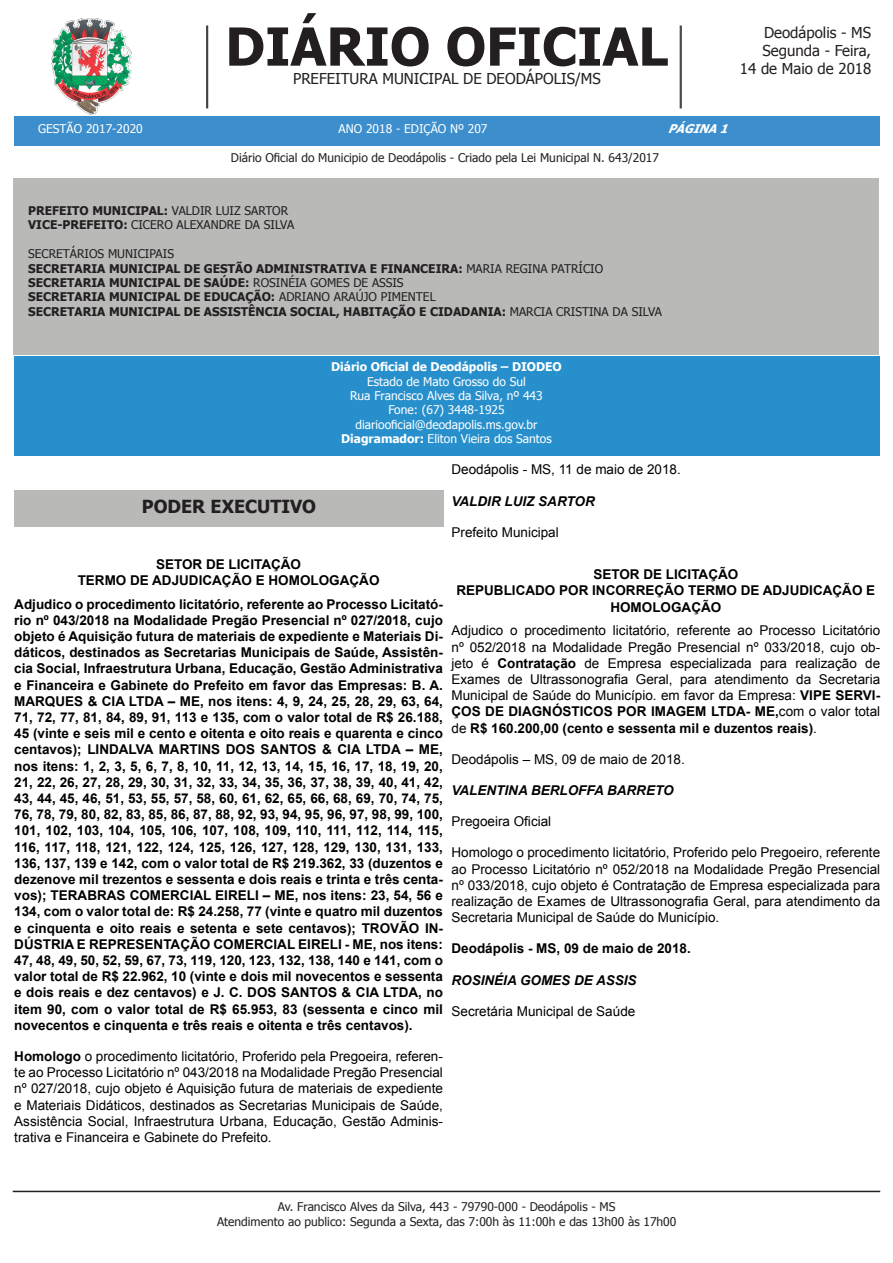
<style>
.page{position:relative;width:893px;height:1263px;background:#fff}
.page>*{position:absolute;margin:0;border:0;box-sizing:border-box;transform-origin:0 0}
.t1{font:700 52.5px "Tahoma";color:#231f20}
.t2{font:700 18px "Tahoma";color:#231f20}
.t3{font:15px/18px "Tahoma";color:#231f20;text-align:right}
.t4{font:700 13.5px/16.2px "Arial";color:#000;text-align:center}
.t5{font:13.5px/16.2px "Arial";color:#000;text-align:justify}
.t6{font:italic 700 13.5px "Arial";color:#000}
.t7{font:700 12px/14.4px "Tahoma";color:#231f20}
.t8{font:12px/14.4px "Tahoma";color:#231f20}
.t9{font:12px/14.4px "Tahoma";color:#fff;text-align:center}
.t10{font:700 12px "Tahoma";color:#fff}
.t11{font:italic 700 12px "Tahoma";color:#fff}
.s1{font-weight:700}
.s2{font-weight:400}
</style>
<div class="page">
<div style="left:14px;top:357px;width:866px;height:99px;background:#2790cc"></div>
<div style="left:13px;top:178px;width:866px;height:176px;background:#b9b9b8"></div>
<hr style="left:207px;top:26px;width:1px;height:82px;background:#231f20">
<hr style="left:206px;top:26px;width:1px;height:82px;background:#231f20">
<hr style="left:681px;top:26px;width:1px;height:82px;background:#231f20">
<hr style="left:680px;top:26px;width:1px;height:82px;background:#231f20">
<div style="left:14px;top:117px;width:865px;height:29px;background:#3c8ecc"></div>
<hr style="left:13px;top:1191px;width:867px;height:1px;background:#231f20">
<img style="left:52px;top:18px;width:80px;height:96px">
<div style="left:14px;top:490px;width:430px;height:36px;background:#b9b9b8"></div>
<p class="t9" style="left:38px;top:122px;width:106px">GESTÃO 2017-2020</p>
<h1 class="t1" style="left:225px;top:10px;width:444px">DIÁRIO OFICIAL</h1>
<p class="t3" style="left:293px;top:70px;width:309px">PREFEITURA MUNICIPAL DE DEODÁPOLIS/MS</p>
<p class="t3" style="left:740px;top:24px;width:133px">Deodápolis - MS<br>Segunda - Feira,<br>14 de Maio de 2018</p>
<p class="t9" style="left:339px;top:122px;width:150px">ANO 2018 - EDIÇÃO Nº 207</p>
<p class="t8" style="left:231px;top:151px;width:430px">Diário Oficial do Municipio de Deodápolis - Criado pela Lei Municipal N. 643/2017</p>
<p class="t11" style="left:668px;top:120px;width:68px">PÁGINA1</p>
<p class="t8" style="left:28px;top:204px;width:268px"><span class="s1">PREFEITO MUNICIPAL:</span> VALDIR LUIZ SARTOR<br><span class="s1">VICE-PREFEITO:</span> CICERO ALEXANDRE DA SILVA</p>
<p class="t7" style="left:28px;top:247px;width:635px"><span class="s2">SECRETÁRIOS MUNICIPAIS<br></span>SECRETARIA MUNICIPAL DE GESTÃO ADMINISTRATIVA E FINANCEIRA: <span class="s2">MARIA REGINA PATRÍCIO </span>SECRETARIA MUNICIPAL DE SAÚDE: <span class="s2">ROSINÉIA GOMES DE ASSIS<br></span>SECRETARIA MUNICIPAL DE EDUCAÇÃO: <span class="s2">ADRIANO ARAÚJO PIMENTEL<br></span>SECRETARIA MUNICIPAL DE ASSISTÊNCIA SOCIAL, HABITAÇÃO E CIDADANIA: <span class="s2">MARCIA CRISTINA DA SILVA</span></p>
<p class="t10" style="left:331px;top:358px;width:232px">Diário Oficial de Deodápolis – DIODEO</p>
<p class="t9" style="left:341px;top:375px;width:212px">Estado de Mato Grosso do Sul<br>Rua Francisco Alves da Silva, nº 443<br>Fone: (67) 3448-1925 diariooficial@deodapolis.ms.gov.br<br><span class="s1">Diagramador:</span> Eliton Vieira dos Santos</p>
<p class="t5" style="left:451px;top:461px;width:231px">Deodápolis - MS, 11 de maio de 2018.</p>
<p class="t6" style="left:451px;top:492px;width:145px">VALDIR LUIZ SARTOR</p>
<p class="t5" style="left:451px;top:524px;width:109px">Prefeito Municipal</p>
<p class="t4" style="left:456px;top:567px;width:420px">SETOR DE LICITAÇÃO<br>REPUBLICADO POR INCORREÇÃO TERMO DE ADJUDICAÇÃO E<br>HOMOLOGAÇÃO</p>
<p class="t5" style="left:451px;top:622px;width:430px">Adjudico o procedimento licitatório, referente ao Processo Licitatório nº 052/2018 na Modalidade Pregão Presencial nº 033/2018, cujo ob&shy;jeto é <span class="s1">Contratação</span> de Empresa especializada para realização de Exames de Ultrassonografia Geral, para atendimento da Secretaria Municipal de Saúde do Município. em favor da Empresa: <span class="s1">VIPE SERVI-ÇOS DE DIAGNÓSTICOS POR IMAGEM LTDA- ME,</span>com o valor total de <span class="s1">R$ 160.200,00 (cento e sessenta mil e duzentos reais)</span>.</p>
<p class="t5" style="left:451px;top:751px;width:235px">Deodápolis – MS, 09 de maio de 2018.</p>
<p class="t6" style="left:451px;top:781px;width:224px">VALENTINA BERLOFFA BARRETO</p>
<p class="t5" style="left:451px;top:813px;width:101px">Pregoeira Oficial</p>
<p class="t5" style="left:451px;top:844px;width:430px">Homologo o procedimento licitatório, Proferido pelo Pregoeiro, referente ao Processo Licitatório nº 052/2018 na Modalidade Pregão Presencial nº 033/2018, cujo objeto é Contratação de Empresa especializada para realização de Exames de Ultrassonografia Geral, para atendimento da Secretaria Municipal de Saúde do Município.</p>
<p class="t4" style="left:451px;top:941px;width:241px">Deodápolis - MS, 09 de maio de 2018.</p>
<p class="t6" style="left:451px;top:971px;width:187px">ROSINÉIA GOMES DE ASSIS</p>
<p class="t5" style="left:451px;top:1003px;width:185px">Secretária Municipal de Saúde</p>
<p class="t2" style="left:142px;top:494px;width:176px">PODER EXECUTIVO</p>
<p class="t4" style="left:78px;top:556px;width:303px">SETOR DE LICITAÇÃO<br>TERMO DE ADJUDICAÇÃO E HOMOLOGAÇÃO</p>
<p class="t4" style="left:14px;top:596px;width:430px;text-align:justify">Adjudico o procedimento licitatório, referente ao Processo Licitató&shy;rio nº 043/2018 na Modalidade Pregão Presencial nº 027/2018, cujo objeto é Aquisição futura de materiais de expediente e Materiais Di&shy;dáticos, destinados as Secretarias Municipais de Saúde, Assistên&shy;cia Social, Infraestrutura Urbana, Educação, Gestão Administrativa e Financeira e Gabinete do Prefeito em favor das Empresas: B. A.<br>MARQUES &amp; CIA LTDA – ME, nos itens: 4, 9, 24, 25, 28, 29, 63, 64, 71, 72, 77, 81, 84, 89, 91, 113 e 135, com o valor total de R$ 26.188, 45 (vinte e seis mil e cento e oitenta e oito reais e quarenta e cinco centavos); LINDALVA MARTINS DOS SANTOS &amp; CIA LTDA – ME, nos itens: 1, 2, 3, 5, 6, 7, 8, 10, 11, 12, 13, 14, 15, 16, 17, 18, 19, 20, 21, 22, 26, 27, 28, 29, 30, 31, 32, 33, 34, 35, 36, 37, 38, 39, 40, 41, 42, 43, 44, 45, 46, 51, 53, 55, 57, 58, 60, 61, 62, 65, 66, 68, 69, 70, 74, 75, 76, 78, 79, 80, 82, 83, 85, 86, 87, 88, 92, 93, 94, 95, 96, 97, 98, 99, 100, 101, 102, 103, 104, 105, 106, 107, 108, 109, 110, 111, 112, 114, 115, 116, 117, 118, 121, 122, 124, 125, 126, 127, 128, 129, 130, 131, 133, 136, 137, 139 e 142, com o valor total de R$ 219.362, 33 (duzentos e dezenove mil trezentos e sessenta e dois reais e trinta e três centa&shy;vos); TERABRAS COMERCIAL EIRELI – ME, nos itens: 23, 54, 56 e 134, com o valor total de: R$ 24.258, 77 (vinte e quatro mil duzentos e cinquenta e oito reais e setenta e sete centavos); TROVÃO IN-DÚSTRIA E REPRESENTAÇÃO COMERCIAL EIRELI - ME, nos itens:<br>47, 48, 49, 50, 52, 59, 67, 73, 119, 120, 123, 132, 138, 140 e 141, com o valor total de R$ 22.962, 10 (vinte e dois mil novecentos e sessenta e dois reais e dez centavos) e J. C. DOS SANTOS &amp; CIA LTDA, no item 90, com o valor total de R$ 65.953, 83 (sessenta e cinco mil novecentos e cinquenta e três reais e oitenta e três centavos).</p>
<p class="t5" style="left:14px;top:1048px;width:430px"><span class="s1">Homologo</span> o procedimento licitatório, Proferido pela Pregoeira, referen&shy;te ao Processo Licitatório nº 043/2018 na Modalidade Pregão Presencial nº 027/2018, cujo objeto é Aquisição futura de materiais de expediente e Materiais Didáticos, destinados as Secretarias Municipais de Saúde, Assistência Social, Infraestrutura Urbana, Educação, Gestão Adminis&shy;trativa e Financeira e Gabinete do Prefeito.</p>
<p class="t8" style="left:217px;top:1200px;width:461px;text-align:center">Av. Francisco Alves da Silva, 443 - 79790-000 - Deodápolis - MS<br>Atendimento ao publico: Segunda a Sexta, das 7:00h às 11:00h e das 13h00 às 17h00</p>
</div>
